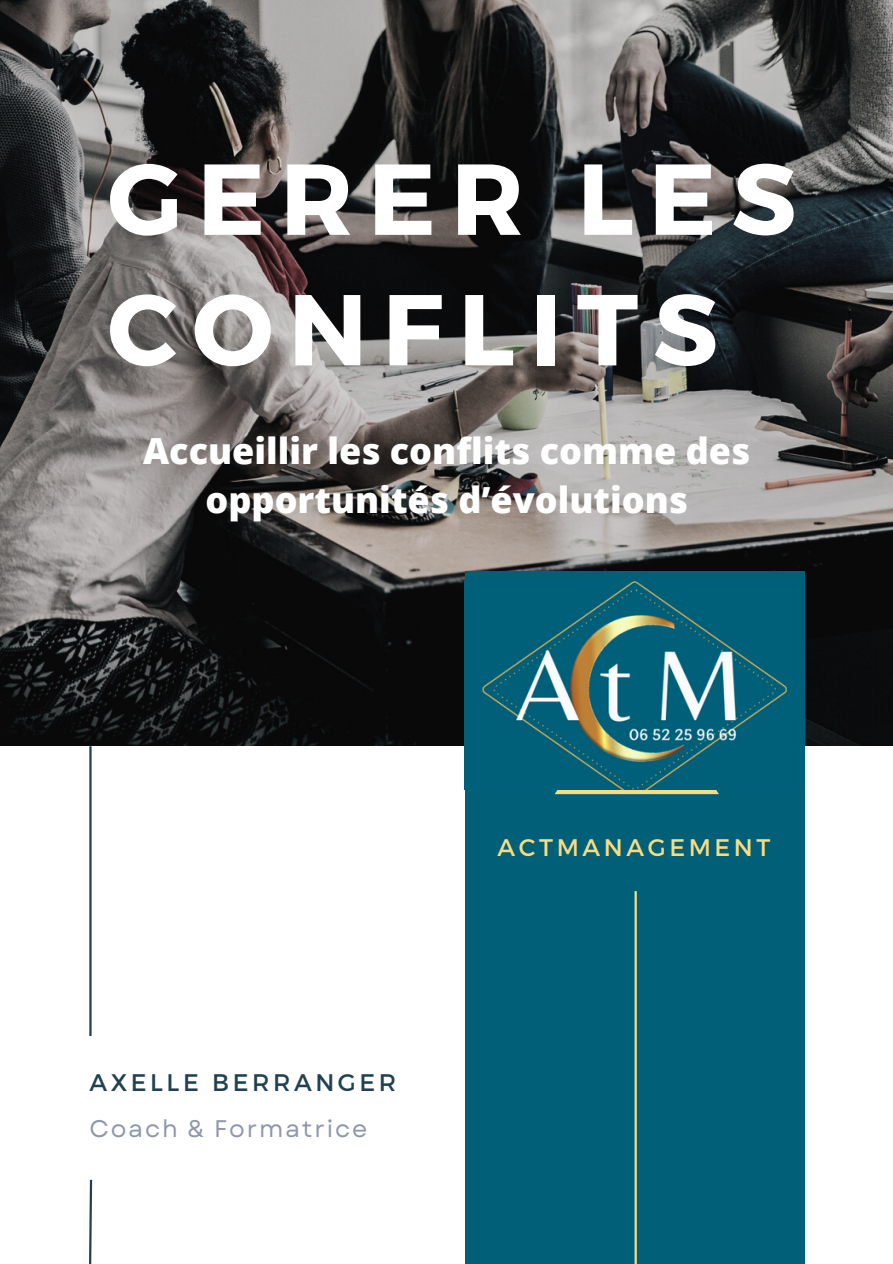
<style>
.page{position:relative;width:893px;height:1264px;background:#fff}
.page>*{position:absolute;margin:0;border:0;box-sizing:border-box;transform-origin:0 0}
.t1{font:700 100.5px/130.5px "Montserrat";letter-spacing:.15em;color:#fff}
.t2{font:800 36px/49.5px "Open Sans";color:#fff;text-align:center}
.t3{font:24px "Garet";letter-spacing:.075em;color:#8d97ad}
.t4{font:24px "Montserrat";letter-spacing:.15em;color:#214151}
.t5{font:24px "Montserrat";letter-spacing:.15em;color:#f8dc81}
</style>
<div class="page">
<hr style="left:89px;top:746px;width:3px;height:290px;background:#214151">
<img style="left:0;top:0;width:892px;height:746px">
<div style="left:465px;top:571px;width:339px;height:692px;background:#015f78"></div>
<svg style="left:554px;top:790px;width:164px;height:4px"></svg>
<hr style="left:634px;top:891px;width:2px;height:372px;background:#f8dc81">
<svg style="left:89px;top:1179px;width:4px;height:84px"></svg>
<img style="left:464px;top:580px;width:324px;height:210px">
<p class="t1" style="left:108px;top:129px;width:690px">GERER LES<br>CONFLITS</p>
<p class="t2" style="left:143px;top:425px;width:608px">Accueillir les conflits comme des opportunités d’évolutions</p>
<h2 class="t4" style="left:89px;top:1066px;width:308px">AXELLE BERRANGER</h2>
<p class="t3" style="left:89px;top:1111px;width:279px">Coach &amp; Formatrice</p>
<h1 class="t5" style="left:497px;top:831px;width:274px">ACTMANAGEMENT</h1>
</div>
